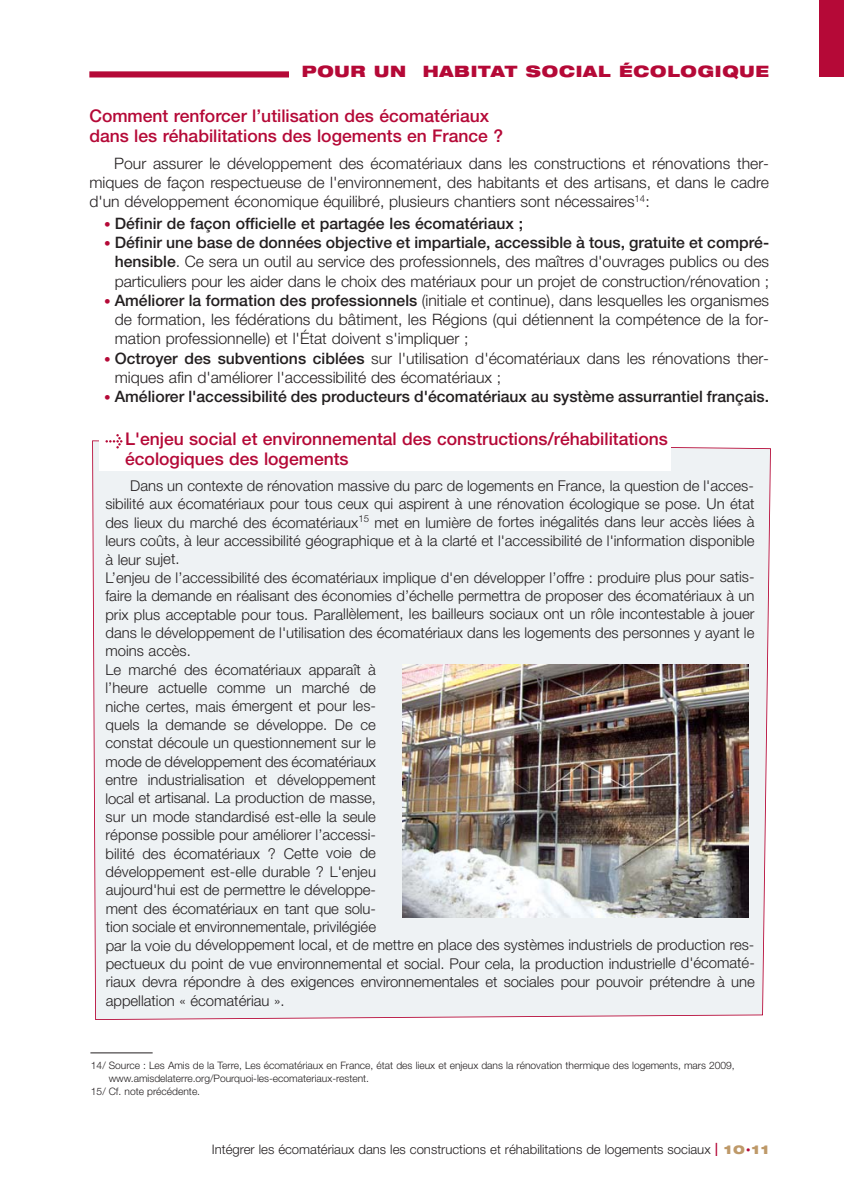
<style>
.page{position:relative;width:844px;height:1191px;background:#fff}
.page>*{position:absolute;margin:0;border:0;box-sizing:border-box;transform-origin:0 0}
.t1{font:500 17.5px/20.1px "Helvetica Neue";color:#b50937}
.t2{font:300 15.75px/19.2px "Helvetica Neue";color:#231f20;text-align:justify}
.t3{font:500 15.75px "Helvetica Neue";color:#231f20}
.t4{font:900 expanded 15.75px "Helvetica Neue";letter-spacing:.05em;color:#b50937}
.t5{font:300 14.88px/18.4px "Helvetica Neue";color:#231f20}
.t6{font:300 13.12px "Helvetica Neue";color:#231f20}
.t7{font:300 10.15px "Helvetica Neue";color:#231f20}
.s1{font-weight:300;font-size:13.12px;color:#b50937}
.s2{font-size:13.12px;color:#b50937}
.s3{font-weight:500}
.s4{font-size:18.38px;color:#b50937}
.s5{font-weight:900;font-stretch:expanded;font-size:12.25px;color:#be9969}
.s6{font-weight:900;font-stretch:expanded;font-size:8.75px;color:#b50937}
</style>
<div class="page">
<div style="left:92px;top:440px;width:678px;height:580px;background:#eef2f4"></div>
<div style="left:99px;top:430px;width:571px;height:41px;background:#fff"></div>
<div style="left:819px;top:0;width:24px;height:77px;background:#b50937"></div>
<hr style="left:90px;top:1052px;width:63px;height:1px;background:#231f20">
<img style="left:402px;top:664px;width:345px;height:253px">
<svg style="left:105px;top:434px;width:17px;height:14px"></svg>
<div style="left:89px;top:71px;width:200px;height:6px;background:#b50937"></div>
<p class="t4" style="left:302px;top:66px;width:468px">POUR UN HABITAT SOCIAL ÉCOLOGIQUE</p>
<p class="t1" style="left:89px;top:107px;width:415px">Comment renforcer l’utilisation des écomatériaux dans les réhabilitations des logements en France ?</p>
<p class="t2" style="left:89px;top:155px;width:681px;text-indent:25px">Pour assurer le développement des écomatériaux dans les constructions et rénovations ther&shy;miques de façon respectueuse de l'environnement, des habitants et des artisans, et dans le cadre d'un développement économique équilibré, plusieurs chantiers sont nécessaires<sup>14</sup>:</p>
<p class="t3" style="left:104px;top:217px;width:420px"><span class="s1">•</span> Définir de façon officielle et partagée les écomatériaux ;</p>
<p class="t2" style="left:115px;top:234px;width:655px;text-indent:-10px"><span class="s2">•</span> <span class="s3">Définir une base de données objective et impartiale, accessible à tous, gratuite et compré&shy;hensible</span>. Ce sera un outil au service des professionnels, des maîtres d'ouvrages publics ou des particuliers pour les aider dans le choix des matériaux pour un projet de construction/rénovation ;</p>
<p class="t2" style="left:115px;top:292px;width:655px;text-indent:-10px"><span class="s2">•</span> <span class="s3">Améliorer la formation des professionnels</span> (initiale et continue), dans lesquelles les organismes de formation, les fédérations du bâtiment, les Régions (qui détiennent la compétence de la for&shy;mation professionnelle) et l'État doivent s'impliquer ;</p>
<p class="t2" style="left:115px;top:350px;width:655px;text-indent:-10px"><span class="s2">•</span> <span class="s3">Octroyer des subventions ciblées</span> sur l'utilisation d'écomatériaux dans les rénovations ther&shy;miques afin d'améliorer l'accessibilité des écomatériaux ;</p>
<p class="t3" style="left:104px;top:391px;width:666px"><span class="s1">•</span> Améliorer l'accessibilité des producteurs d'écomatériaux au système assurrantiel français.</p>
<p class="t1" style="left:125px;top:430px;width:544px">L'enjeu social et environnemental des constructions/réhabilitations écologiques des logements</p>
<p class="t5" style="left:105px;top:477px;width:651px;text-indent:25px">Dans un contexte de rénovation massive du parc de logements en France, la question de l'acces&shy;sibilité aux écomatériaux pour tous ceux qui aspirent à une rénovation écologique se pose. Un état des lieux du marché des écomatériaux<sup>15</sup> met en lumière de fortes inégalités dans leur accès liées à leurs coûts, à leur accessibilité géographique et à la clarté et l'accessibilité de l'information disponible à leur sujet.<br>L’enjeu de l’accessibilité des écomatériaux implique d'en développer l’offre : produire plus pour satis&shy;faire la demande en réalisant des économies d’échelle permettra de proposer des écomatériaux à un prix plus acceptable pour tous. Parallèlement, les bailleurs sociaux ont un rôle incontestable à jouer dans le développement de l'utilisation des écomatériaux dans les logements des personnes y ayant le moins accès.<br>Le marché des écomatériaux apparaît à<br>l’heure actuelle comme un marché de<br>niche certes, mais émergent et pour les-<br>quels la demande se développe. De ce<br>constat découle un questionnement sur le<br>mode de développement des écomatériaux<br>entre industrialisation et développement<br>local et artisanal. La production de masse,<br>sur un mode standardisé est-elle la seule<br>réponse possible pour améliorer l’accessi-<br>bilité des écomatériaux ? Cette voie de<br>développement est-elle durable ? L'enjeu<br>aujourd'hui est de permettre le développe-<br>ment des écomatériaux en tant que solu-<br>tion sociale et environnementale, privilégiée<br>par la voie du développement local, et de mettre en place des systèmes industriels de production res&shy;pectueux du point de vue environnemental et social. Pour cela, la production industrielle d'écomaté&shy;riaux devra répondre à des exigences environnementales et sociales pour pouvoir prétendre à une appellation « écomatériau ».</p>
<p class="t7" style="left:91px;top:1061px;width:645px">14/ Source : Les Amis de la Terre, Les écomatériaux en France, état des lieux et enjeux dans la rénovation thermique des logements, mars 2009,</p>
<p class="t7" style="left:109px;top:1075px;width:262px">www.amisdelaterre.org/Pourquoi-les-ecomateriaux-restent.</p>
<p class="t7" style="left:91px;top:1088px;width:111px">15/ Cf. note précédente.</p>
<p class="t6" style="left:212px;top:1144px;width:558px">Intégrer les écomatériaux dans les constructions et réhabilitations de logements sociaux <span class="s4">I</span> <span class="s5">10</span><span class="s6">•</span><span class="s5">11</span></p>
</div>
